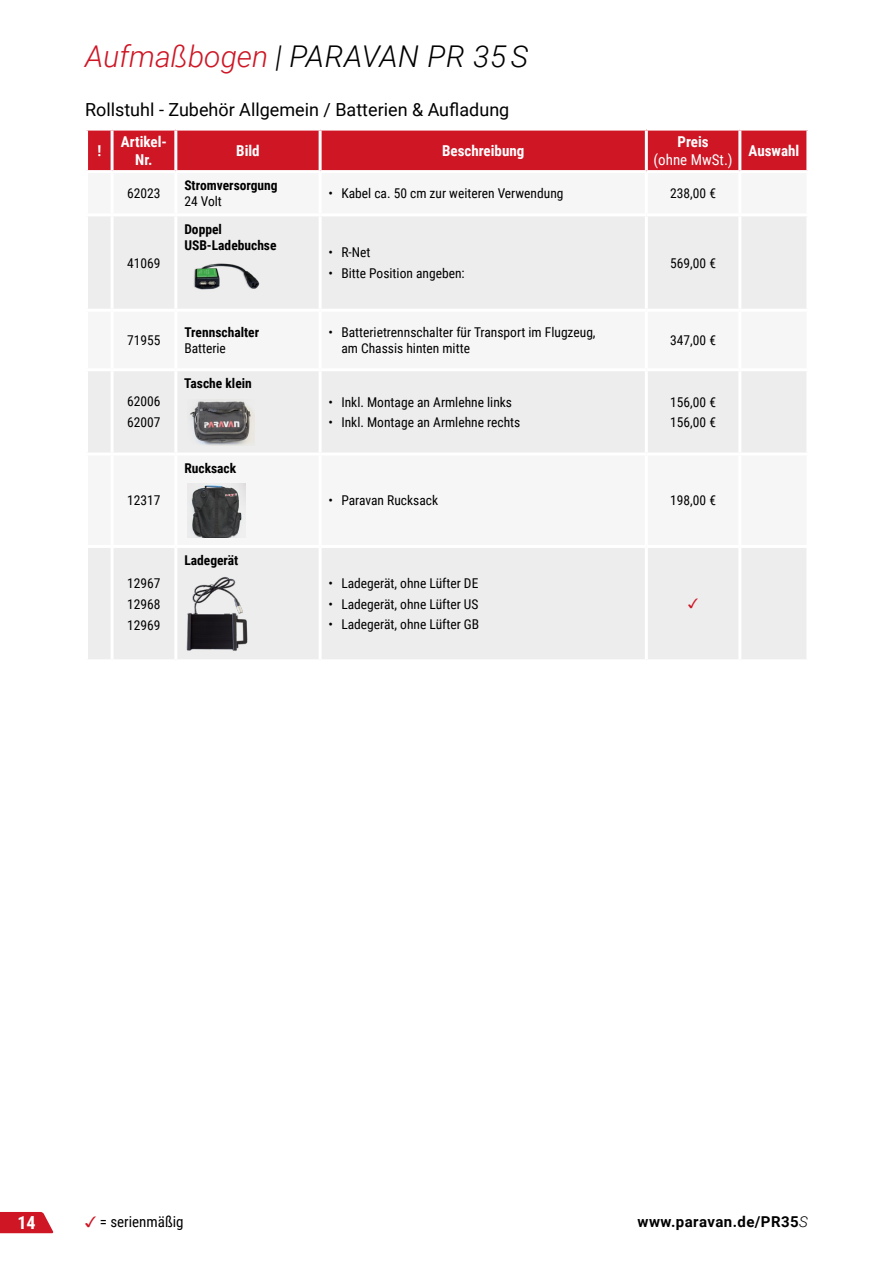
<style>
.page{position:relative;width:893px;height:1263px;background:#fff}
.page>*{position:absolute;margin:0;border:0;box-sizing:border-box;transform-origin:0 0}
.t1{font:italic 300 30px "Roboto";color:#000}
.t2{font:18px "Roboto";color:#000}
.t3{font:700 18px "Roboto Condensed";color:#fff}
.t4{font:700 15px/18px "Roboto Condensed";color:#fff;text-align:center}
.t5{font:700 15px "Roboto";letter-spacing:.03em;color:#000}
.t6{font:15px "Roboto Condensed";color:#000}
.t7{font:15px "Roboto Condensed";color:#fff}
.t8{font:13.5px/21px "Roboto Condensed";color:#000}
.t9{font:700 13.5px/16.2px "Roboto Condensed";color:#000}
.t10{font:13.5px "Arial Unicode MS";color:#ce1625}
.s1{color:#ce1625}
.s2{font-family:"Arial Unicode MS";color:#ce1625}
.s3{font-weight:300;font-style:italic}
</style>
<div class="page">
<svg style="left:0;top:1212px;width:54px;height:21px"></svg>
<div style="left:88px;top:131px;width:718px;height:39px;background:#ce1625"></div>
<svg style="left:88px;top:216px;width:718px;height:443px;fill:#ededed"></svg>
<hr style="left:111px;top:131px;width:3px;height:39px;background:#fff">
<hr style="left:174px;top:131px;width:3px;height:39px;background:#fff">
<hr style="left:319px;top:131px;width:3px;height:39px;background:#fff">
<hr style="left:645px;top:131px;width:3px;height:39px;background:#fff">
<hr style="left:738px;top:131px;width:3px;height:39px;background:#fff">
<hr style="left:111px;top:216px;width:3px;height:93px;background:#fff">
<hr style="left:174px;top:216px;width:3px;height:93px;background:#fff">
<hr style="left:319px;top:216px;width:3px;height:93px;background:#fff">
<hr style="left:645px;top:216px;width:3px;height:93px;background:#fff">
<hr style="left:738px;top:216px;width:3px;height:93px;background:#fff">
<hr style="left:85px;top:309px;width:27px;height:3px;background:#fff">
<hr style="left:112px;top:309px;width:64px;height:3px;background:#fff">
<hr style="left:111px;top:312px;width:3px;height:56px;background:#fff">
<hr style="left:176px;top:309px;width:144px;height:3px;background:#fff">
<hr style="left:174px;top:312px;width:3px;height:56px;background:#fff">
<hr style="left:320px;top:309px;width:326px;height:3px;background:#fff">
<hr style="left:319px;top:312px;width:3px;height:56px;background:#fff">
<hr style="left:646px;top:309px;width:94px;height:3px;background:#fff">
<hr style="left:645px;top:312px;width:3px;height:56px;background:#fff">
<hr style="left:740px;top:309px;width:69px;height:3px;background:#fff">
<hr style="left:738px;top:312px;width:3px;height:56px;background:#fff">
<hr style="left:85px;top:368px;width:27px;height:3px;background:#fff">
<hr style="left:112px;top:368px;width:64px;height:3px;background:#fff">
<hr style="left:111px;top:371px;width:3px;height:81px;background:#fff">
<hr style="left:176px;top:368px;width:144px;height:3px;background:#fff">
<hr style="left:174px;top:371px;width:3px;height:81px;background:#fff">
<hr style="left:320px;top:368px;width:326px;height:3px;background:#fff">
<hr style="left:319px;top:371px;width:3px;height:81px;background:#fff">
<hr style="left:646px;top:368px;width:94px;height:3px;background:#fff">
<hr style="left:645px;top:371px;width:3px;height:81px;background:#fff">
<hr style="left:740px;top:368px;width:69px;height:3px;background:#fff">
<hr style="left:738px;top:371px;width:3px;height:81px;background:#fff">
<hr style="left:85px;top:452px;width:27px;height:3px;background:#fff">
<hr style="left:112px;top:452px;width:64px;height:3px;background:#fff">
<hr style="left:111px;top:455px;width:3px;height:90px;background:#fff">
<hr style="left:176px;top:452px;width:144px;height:3px;background:#fff">
<hr style="left:174px;top:455px;width:3px;height:90px;background:#fff">
<hr style="left:320px;top:452px;width:326px;height:3px;background:#fff">
<hr style="left:319px;top:455px;width:3px;height:90px;background:#fff">
<hr style="left:646px;top:452px;width:94px;height:3px;background:#fff">
<hr style="left:645px;top:455px;width:3px;height:90px;background:#fff">
<hr style="left:740px;top:452px;width:69px;height:3px;background:#fff">
<hr style="left:738px;top:455px;width:3px;height:90px;background:#fff">
<hr style="left:85px;top:545px;width:27px;height:3px;background:#fff">
<hr style="left:112px;top:545px;width:64px;height:3px;background:#fff">
<hr style="left:111px;top:548px;width:3px;height:111px;background:#fff">
<hr style="left:176px;top:545px;width:144px;height:3px;background:#fff">
<hr style="left:174px;top:548px;width:3px;height:111px;background:#fff">
<hr style="left:320px;top:545px;width:326px;height:3px;background:#fff">
<hr style="left:319px;top:548px;width:3px;height:111px;background:#fff">
<hr style="left:646px;top:545px;width:94px;height:3px;background:#fff">
<hr style="left:645px;top:548px;width:3px;height:111px;background:#fff">
<hr style="left:740px;top:545px;width:69px;height:3px;background:#fff">
<hr style="left:738px;top:548px;width:3px;height:111px;background:#fff">
<img style="left:184px;top:252px;width:82px;height:50px">
<img style="left:188px;top:400px;width:66px;height:45px">
<img style="left:188px;top:484px;width:58px;height:54px">
<img style="left:184px;top:576px;width:66px;height:76px">
<h1 class="t1" style="left:85px;top:35px;width:445px"><span class="s1">Aufmaßbogen</span> | PARAVAN PR 35 S</h1>
<h2 class="t2" style="left:85px;top:97px;width:426px">Rollstuhl - Zubehör Allgemein / Batterien &amp; Aufladung</h2>
<p class="t4" style="left:97px;top:141px;width:5px">!</p>
<p class="t4" style="left:121px;top:132px;width:48px">Artikel-<br>Nr.</p>
<p class="t4" style="left:236px;top:141px;width:25px">Bild</p>
<p class="t4" style="left:442px;top:141px;width:84px">Beschreibung</p>
<p class="t4" style="left:677px;top:132px;width:33px">Preis</p>
<p class="t7" style="left:653px;top:149px;width:81px">(ohne MwSt.)</p>
<p class="t8" style="left:127px;top:183px;width:35px">62023</p>
<p class="t8" style="left:127px;top:252px;width:35px">41069</p>
<p class="t9" style="left:184px;top:177px;width:95px">Stromversorgung</p>
<p class="t8" style="left:184px;top:191px;width:39px">24 Volt</p>
<p class="t9" style="left:184px;top:220px;width:94px">Doppel<br>USB-Ladebuchse</p>
<p class="t8" style="left:329px;top:183px;width:236px">• Kabel ca. 50 cm zur weiteren Verwendung</p>
<p class="t8" style="left:670px;top:183px;width:47px">238,00 €</p>
<p class="t8" style="left:329px;top:241px;width:43px">• R-Net</p>
<p class="t8" style="left:329px;top:262px;width:138px">• Bitte Position angeben:</p>
<p class="t8" style="left:670px;top:252px;width:47px">569,00 €</p>
<p class="t4" style="left:748px;top:141px;width:52px">Auswahl</p>
<p class="t8" style="left:127px;top:329px;width:35px">71955</p>
<p class="t8" style="left:127px;top:391px;width:35px">62006<br>62007</p>
<p class="t8" style="left:127px;top:489px;width:35px">12317</p>
<p class="t9" style="left:184px;top:323px;width:76px">Trennschalter</p>
<p class="t8" style="left:184px;top:337px;width:43px">Batterie</p>
<p class="t9" style="left:184px;top:375px;width:69px">Tasche klein</p>
<p class="t9" style="left:184px;top:459px;width:53px">Rucksack</p>
<p class="t8" style="left:341px;top:323px;width:256px;line-height:16.5px;text-indent:-13px">• Batterietrennschalter für Transport im Flugzeug, am Chassis hinten mitte</p>
<p class="t8" style="left:670px;top:329px;width:47px">347,00 €</p>
<p class="t8" style="left:329px;top:391px;width:185px">• Inkl. Montage an Armlehne links</p>
<p class="t8" style="left:329px;top:411px;width:193px">• Inkl. Montage an Armlehne rechts</p>
<p class="t8" style="left:670px;top:391px;width:47px">156,00 €<br>156,00 €</p>
<p class="t8" style="left:329px;top:489px;width:111px">• Paravan Rucksack</p>
<p class="t8" style="left:670px;top:489px;width:47px">198,00 €</p>
<p class="t8" style="left:127px;top:572px;width:35px;text-align:justify">12967<br>12968<br>12969</p>
<p class="t9" style="left:184px;top:552px;width:55px">Ladegerät</p>
<p class="t8" style="left:329px;top:572px;width:151px">• Ladegerät, ohne Lüfter DE</p>
<p class="t8" style="left:329px;top:593px;width:151px">• Ladegerät, ohne Lüfter US</p>
<p class="t8" style="left:329px;top:614px;width:152px">• Ladegerät, ohne Lüfter GB</p>
<p class="t10" style="left:688px;top:594px;width:12px">✓</p>
<p class="t6" style="left:85px;top:1211px;width:100px"><span class="s2">✓</span> = serienmäßig</p>
<h2 class="t3" style="left:18px;top:1210px;width:20px">14</h2>
<p class="t5" style="left:638px;top:1211px;width:172px">www.paravan.de/PR35<span class="s3">S</span></p>
</div>
